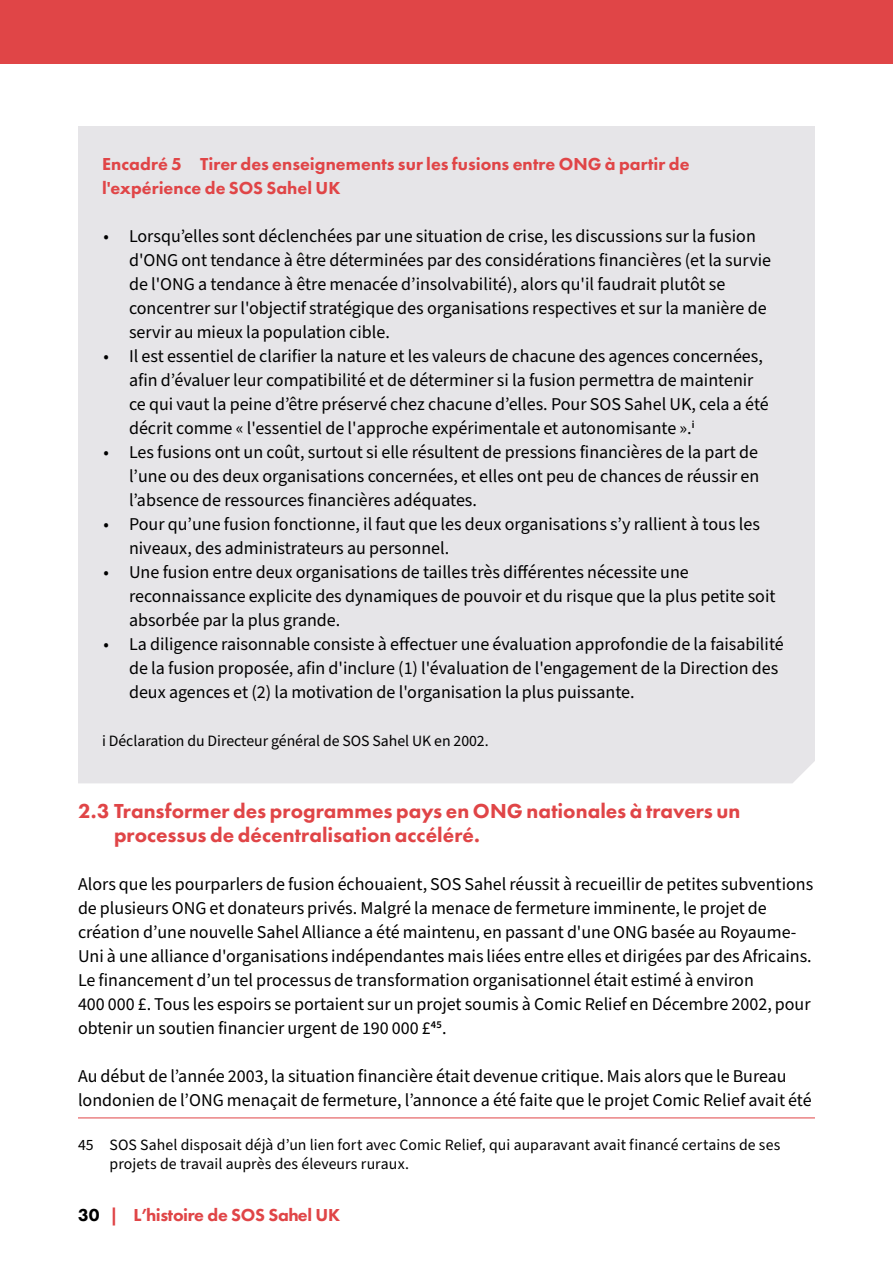
<style>
.page{position:relative;width:893px;height:1263px;background:#fff}
.page>*{position:absolute;margin:0;border:0;box-sizing:border-box;transform-origin:0 0}
.Heading_1{font:800 21px/24px "Futura PT";color:#e04547}
.Body_text{font:18px/24px "Source Sans Pro";color:#000}
.t1{font:800 18px/24px "Futura PT";color:#e04547}
.t2{font:800 18px "Futura PT";letter-spacing:-.02em;color:#e04547}
.Footnotes{font:15.75px/18.9px "Source Sans Pro";letter-spacing:.005em;color:#000}
.Box_source{font:15.75px "Source Sans Pro";color:#000}
.s1{color:#000}
</style>
<div class="page">
<div style="left:0;top:0;width:893px;height:64px;background:#e04547"></div>
<div style="left:78px;top:126px;width:737px;height:103px;background:#e6e5e8"></div>
<div style="left:78px;top:192px;width:737px;height:184px;background:#e6e5e8"></div>
<div style="left:78px;top:312px;width:737px;height:160px;background:#e6e5e8"></div>
<div style="left:78px;top:408px;width:737px;height:136px;background:#e6e5e8"></div>
<div style="left:78px;top:528px;width:737px;height:136px;background:#e6e5e8"></div>
<div style="left:78px;top:600px;width:737px;height:136px;background:#e6e5e8"></div>
<div style="left:78px;top:736px;width:737px;height:47px;background:#e6e5e8"></div>
<hr style="left:78px;top:1117px;width:737px;height:1px;background:#e04547">
<p class="t1" style="left:102px;top:151px;width:589px">Encadré 5 Tirer des enseignements sur les fusions entre ONG à partir de l'expérience de SOS Sahel UK</p>
<p class="Body_text" style="left:129px;top:224px;width:644px;text-indent:-26px">• Lorsqu’elles sont déclenchées par une situation de crise, les discussions sur la fusion d'ONG ont tendance à être déterminées par des considérations financières (et la survie de l'ONG a tendance à être menacée d’insolvabilité), alors qu'il faudrait plutôt se concentrer sur l'objectif stratégique des organisations respectives et sur la manière de servir au mieux la population cible.</p>
<p class="Body_text" style="left:129px;top:344px;width:641px;text-indent:-26px">• Il est essentiel de clarifier la nature et les valeurs de chacune des agences concernées, afin d’évaluer leur compatibilité et de déterminer si la fusion permettra de maintenir ce qui vaut la peine d’être préservé chez chacune d’elles. Pour SOS Sahel UK, cela a été décrit comme « l'essentiel de l'approche expérimentale et autonomisante ».<sup>i</sup></p>
<p class="Body_text" style="left:129px;top:440px;width:632px;text-align:justify;text-indent:-26px">• Les fusions ont un coût, surtout si elle résultent de pressions financières de la part de l’une ou des deux organisations concernées, et elles ont peu de chances de réussir en l’absence de ressources financières adéquates.</p>
<p class="Body_text" style="left:129px;top:512px;width:632px;text-indent:-26px">• Pour qu’une fusion fonctionne, il faut que les deux organisations s’y rallient à tous les niveaux, des administrateurs au personnel.</p>
<p class="Body_text" style="left:129px;top:560px;width:648px;text-indent:-26px">• Une fusion entre deux organisations de tailles très différentes nécessite une reconnaissance explicite des dynamiques de pouvoir et du risque que la plus petite soit absorbée par la plus grande.</p>
<p class="Body_text" style="left:129px;top:632px;width:656px;text-indent:-26px">• La diligence raisonnable consiste à effectuer une évaluation approfondie de la faisabilité de la fusion proposée, afin d'inclure (1) l'évaluation de l'engagement de la Direction des deux agences et (2) la motivation de l'organisation la plus puissante.</p>
<p class="Box_source" style="left:102px;top:730px;width:388px">i Déclaration du Directeur général de SOS Sahel UK en 2002.</p>
<h2 class="Heading_1" style="left:114px;top:798px;width:628px;text-indent:-36px">2.3 Transformer des programmes pays en ONG nationales à travers un processus de décentralisation accéléré.</h2>
<p class="Body_text" style="left:78px;top:872px;width:737px">Alors que les pourparlers de fusion échouaient, SOS Sahel réussit à recueillir de petites subventions de plusieurs ONG et donateurs privés. Malgré la menace de fermeture imminente, le projet de création d’une nouvelle Sahel Alliance a été maintenu, en passant d'une ONG basée au Royaume-Uni à une alliance d'organisations indépendantes mais liées entre elles et dirigées par des Africains.<br>Le financement d’un tel processus de transformation organisationnel était estimé à environ<br>400 000 £. Tous les espoirs se portaient sur un projet soumis à Comic Relief en Décembre 2002, pour obtenir un soutien financier urgent de 190 000 £<sup>45</sup>.</p>
<p class="Body_text" style="left:78px;top:1064px;width:735px">Au début de l’année 2003, la situation financière était devenue critique. Mais alors que le Bureau londonien de l’ONG menaçait de fermeture, l’annonce a été faite que le projet Comic Relief avait été</p>
<p class="Footnotes" style="left:110px;top:1136px;width:672px;text-indent:-32px">45 SOS Sahel disposait déjà d’un lien fort avec Comic Relief, qui auparavant avait financé certains de ses projets de travail auprès des éleveurs ruraux.</p>
<p class="t2" style="left:78px;top:1204px;width:264px"><span class="s1">30</span> | L’histoire de SOS Sahel UK</p>
</div>
